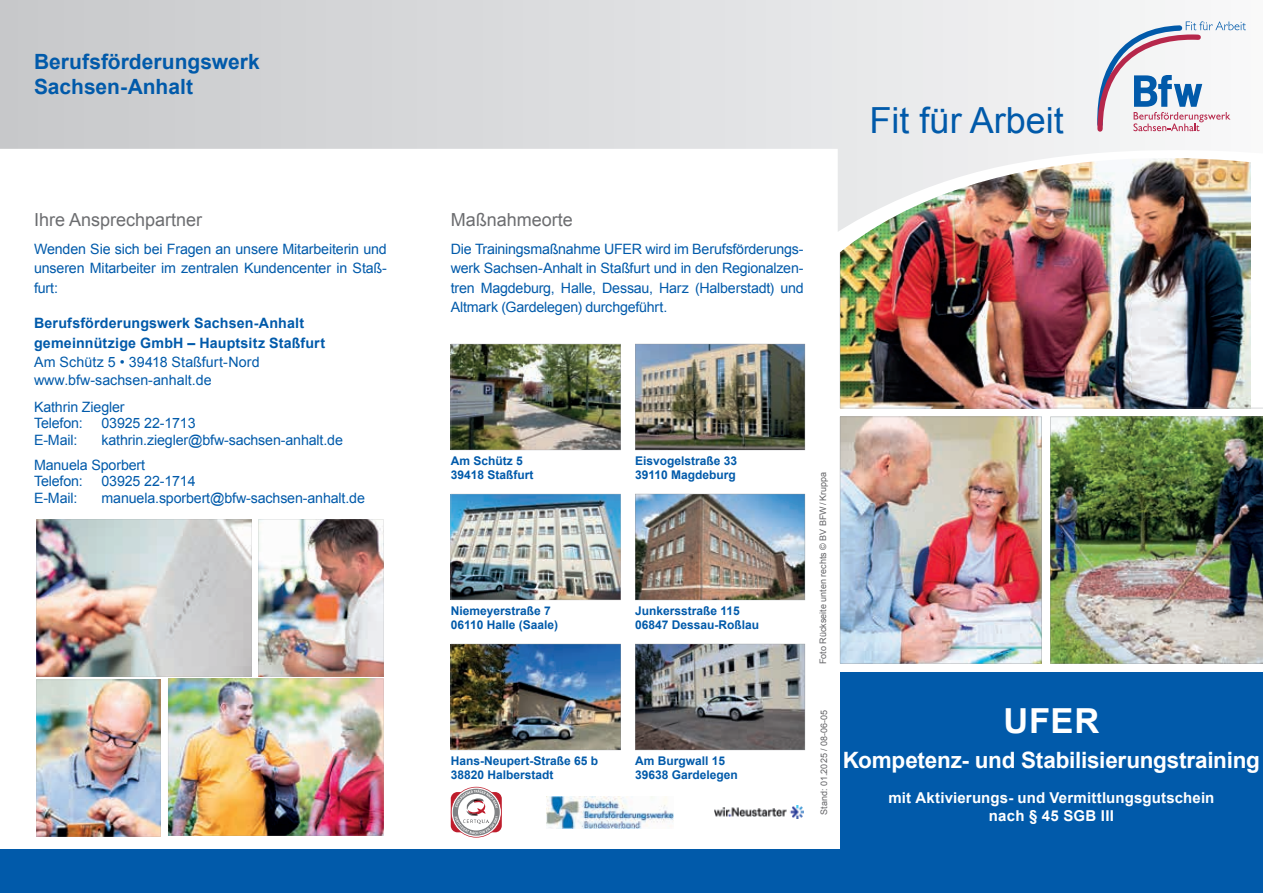
<style>
.page{position:relative;width:1263px;height:893px;background:#fff}
.page>*{position:absolute;margin:0;border:0;box-sizing:border-box;transform-origin:0 0}
.t1{font:36px "Arial";color:#015aaa}
.t2{font:700 34.5px "Arial";color:#fff}
.t3{font:700 22.5px "Arial";letter-spacing:-.01em;color:#fff}
.t4{font:700 21px/25.2px "Arial";color:#015aaa}
.t5{font:18px "Arial";color:#6c6d70}
.t6{font:700 15px/18px "Arial";letter-spacing:.01em;color:#fff;text-align:center}
.t7{font:14.25px/19.5px "Arial";letter-spacing:-.01em;color:#015aaa}
.t8{font:700 14.25px/19.5px "Arial";letter-spacing:.01em;color:#015aaa}
.t9{font:700 12px/14.4px "Arial";color:#015aaa}
.t10{font:9px "Arial";color:#636366}
</style>
<div class="page">
<div style="left:0;top:849px;width:865px;height:44px;background:#015aaa"></div>
<img style="left:459px;top:232px;width:804px;height:566px">
<svg style="left:0;top:0;width:1251px;height:232px"></svg>
<svg style="left:1097px;top:21px;width:149px;height:111px"></svg>
<div style="left:840px;top:672px;width:423px;height:221px;background:#015aaa"></div>
<img style="left:547px;top:796px;width:127px;height:32px">
<svg style="left:451px;top:787px;width:51px;height:51px"></svg>
<img style="left:714px;top:805px;width:90px;height:13px">
<img style="left:451px;top:344px;width:170px;height:106px">
<img style="left:635px;top:344px;width:170px;height:106px">
<img style="left:451px;top:494px;width:170px;height:106px">
<img style="left:635px;top:494px;width:170px;height:106px">
<img style="left:451px;top:644px;width:170px;height:106px">
<svg style="left:635px;top:644px;width:170px;height:106px;background:#797a7c"></svg>
<img style="left:36px;top:519px;width:347px;height:318px">
<h3 class="t4" style="left:34px;top:50px;width:227px">Berufsförderungswerk<br>Sachsen-Anhalt</h3>
<p class="t5" style="left:34px;top:208px;width:170px">Ihre Ansprechpartner</p>
<p class="t7" style="left:34px;top:239px;width:354px;text-align:justify">Wenden Sie sich bei Fragen an unsere Mitarbeiterin und unseren Mitarbeiter im zentralen Kundencenter in Staß&shy;furt:</p>
<p class="t8" style="left:34px;top:314px;width:293px">Berufsförderungswerk Sachsen-Anhalt gemeinnützige GmbH – Hauptsitz Staßfurt</p>
<p class="t7" style="left:34px;top:354px;width:227px;line-height:18px">Am Schütz 5 • 39418 Staßfurt-Nord www.bfw-sachsen-anhalt.de</p>
<p class="t7" style="left:34px;top:399px;width:92px;line-height:16.5px">Kathrin Ziegler<br>Telefon:</p>
<p class="t7" style="left:102px;top:414px;width:96px">03925 22-1713</p>
<p class="t7" style="left:34px;top:428px;width:310px;line-height:25px;text-indent:67px">kathrin.ziegler@bfw-sachsen-anhalt.de<br>Manuela Sporbert</p>
<p class="t7" style="left:34px;top:472px;width:50px">Telefon:</p>
<p class="t7" style="left:102px;top:472px;width:96px">03925 22-1714</p>
<p class="t7" style="left:34px;top:488px;width:45px">E-Mail:</p>
<p class="t7" style="left:102px;top:488px;width:265px">manuela.sporbert@bfw-sachsen-anhalt.de</p>
<p class="t7" style="left:34px;top:430px;width:45px">E-Mail:</p>
<p class="t5" style="left:451px;top:208px;width:124px">Maßnahmeorte</p>
<p class="t7" style="left:451px;top:239px;width:354px;text-align:justify">Die Trainingsmaßnahme UFER wird im Berufsförderungs&shy;werk Sachsen-Anhalt in Staßfurt und in den Regionalzen&shy;tren Magdeburg, Halle, Dessau, Harz (Halberstadt) und Altmark (Gardelegen) durchgeführt.</p>
<h1 class="t1" style="left:870px;top:97px;width:196px">Fit für Arbeit</h1>
<p class="t9" style="left:451px;top:453px;width:84px">Am Schütz 5<br>39418 Staßfurt</p>
<p class="t9" style="left:635px;top:453px;width:104px">Eisvogelstraße 33<br>39110 Magdeburg</p>
<p class="t9" style="left:451px;top:603px;width:109px">Niemeyerstraße 7<br>06110 Halle (Saale)</p>
<p class="t9" style="left:635px;top:603px;width:126px">Junkersstraße 115<br>06847 Dessau-Roßlau</p>
<p class="t9" style="left:451px;top:753px;width:149px">Hans-Neupert-Straße 65 b<br>38820 Halberstadt</p>
<p class="t9" style="left:635px;top:753px;width:104px">Am Burgwall 15<br>39638 Gardelegen</p>
<p class="t10" style="left:817px;top:664px;width:193px;rotate:-90deg">Foto Rückseite unten rechts © BV BFW / Kruppa</p>
<p class="t10" style="left:818px;top:814px;width:106px;rotate:-90deg">Stand: 01.2025 / 08-06-05</p>
<h2 class="t2" style="left:1003px;top:698px;width:97px">UFER</h2>
<h3 class="t3" style="left:843px;top:745px;width:418px">Kompetenz- und Stabilisierungstraining</h3>
<p class="t6" style="left:888px;top:789px;width:327px">mit Aktivierungs- und Vermittlungsgutschein nach § 45 SGB III</p>
</div>
